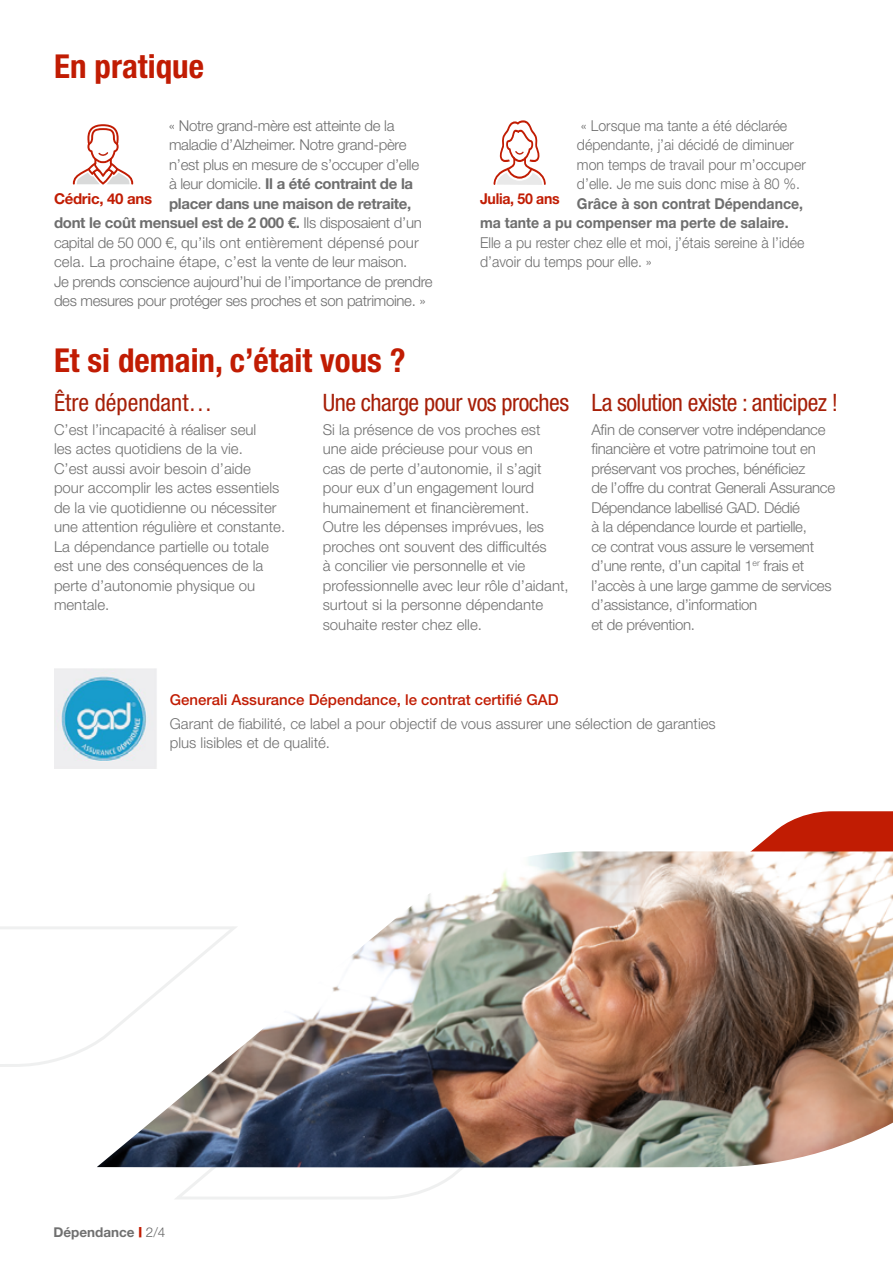
<style>
.page{position:relative;width:893px;height:1263px;background:#fff}
.page>*{position:absolute;margin:0;border:0;box-sizing:border-box;transform-origin:0 0}
.t1{font:700 condensed 33px "Helvetica Neue LT Std";color:#c11c03}
.t2{font:condensed 24px "Helvetica Neue LT Std";letter-spacing:-.02em;color:#a61f08}
.t3{font:condensed 24px "Helvetica Neue LT Std";color:#a61f08}
.t4{font:300 15px/19.5px "Helvetica Neue LT Std";color:#707070}
.t5{font:300 15px/19.5px "Helvetica Neue LT Std";letter-spacing:-.02em;color:#707070}
.t6{font:300 15px "Helvetica Neue LT Std";letter-spacing:-.02em;color:#6e6e6e}
.t7{font:300 15px/19.5px "Helvetica Neue LT Std";color:#6e6e6e;scale:.94 1}
.t8{font:700 15px "Helvetica Neue LT Std";letter-spacing:-.02em;color:#6e6e6e}
.t9{font:300 15px "Helvetica Neue LT Std";letter-spacing:.01em;color:#6e6e6e}
.t10{font:700 15px/19.5px "Helvetica Neue LT Std";color:#6e6e6e;scale:.94 1}
.t11{font:500 15px "Helvetica Neue LT Std";color:#c11c03}
.t12{font:700 15px "Helvetica Neue LT Std";letter-spacing:-.02em;color:#c11c03}
.t13{font:700 15px "Helvetica Neue LT Std";letter-spacing:-.02em;color:#c11c03;scale:.94 1}
.t14{font:700 13.5px "Helvetica Neue LT Std";color:#707070}
.s1{font-weight:300}
.s2{font-weight:900;font-stretch:expanded;color:#c11c03}
.s3{font-weight:300;color:#666}
</style>
<div class="page">
<svg style="left:175px;top:1168px;width:288px;height:31px"></svg>
<svg style="left:751px;top:811px;width:142px;height:40px"></svg>
<img style="left:54px;top:668px;width:103px;height:101px">
<img style="left:97px;top:851px;width:796px;height:317px">
<svg style="left:494px;top:120px;width:52px;height:65px"></svg>
<svg style="left:73px;top:124px;width:60px;height:61px"></svg>
<svg style="left:0;top:925px;width:242px;height:144px"></svg>
<h1 class="t1" style="left:54px;top:46px;width:151px">En pratique</h1>
<p class="t6" style="left:169px;top:116px;width:227px">« Notre grand-mère est atteinte de la</p>
<p class="t6" style="left:169px;top:136px;width:239px">maladie d’Alzheimer. Notre grand-père</p>
<p class="t6" style="left:169px;top:155px;width:252px">n’est plus en mesure de s’occuper d’elle</p>
<p class="t8" style="left:169px;top:175px;width:246px"><span class="s1">à leur domicile.</span> Il a été contraint de la</p>
<p class="t8" style="left:169px;top:194px;width:244px">placer dans une maison de retraite,</p>
<p class="t8" style="left:54px;top:214px;width:369px">dont le coût mensuel est de 2 000 €. <span class="s1">Ils disposaient d’un</span></p>
<p class="t9" style="left:54px;top:233px;width:366px">capital de 50 000 €, qu’ils ont entièrement dépensé pour</p>
<p class="t9" style="left:54px;top:253px;width:355px">cela. La prochaine étape, c’est la vente de leur maison.</p>
<p class="t6" style="left:54px;top:272px;width:380px">Je prends conscience aujourd’hui de l’importance de prendre</p>
<p class="t6" style="left:54px;top:292px;width:373px">des mesures pour protéger ses proches et son patrimoine. »</p>
<p class="t12" style="left:54px;top:189px;width:100px">Cédric, 40 ans</p>
<h1 class="t1" style="left:54px;top:341px;width:353px">Et si demain, c’était vous ?</h1>
<p class="t7" style="left:577px;top:115px;width:245px">« Lorsque ma tante a été déclarée dépendante, j’ai décidé de diminuer mon temps de travail pour m’occuper d’elle. Je me suis donc mise à 80 %.</p>
<p class="t10" style="left:480px;top:193px;width:345px;text-indent:97px">Grâce à son contrat Dépendance, ma tante a pu compenser ma perte de salaire.</p>
<p class="t7" style="left:480px;top:232px;width:347px">Elle a pu rester chez elle et moi, j’étais sereine à l’idée d’avoir du temps pour elle. »</p>
<p class="t13" style="left:480px;top:189px;width:86px">Julia, 50 ans</p>
<h2 class="t3" style="left:54px;top:388px;width:160px">Être dépendant…</h2>
<p class="t4" style="left:54px;top:419px;width:233px">C’est l’incapacité à réaliser seul<br>les actes quotidiens de la vie.<br>C’est aussi avoir besoin d’aide<br>pour accomplir les actes essentiels de la vie quotidienne ou nécessiter une attention régulière et constante.<br>La dépendance partielle ou totale est une des conséquences de la perte d’autonomie physique ou mentale.</p>
<h2 class="t2" style="left:323px;top:388px;width:248px">Une charge pour vos proches</h2>
<p class="t4" style="left:323px;top:419px;width:247px">Si la présence de vos proches est<br>une aide précieuse pour vous en<br>cas de perte d’autonomie, il s’agit pour eux d’un engagement lourd humainement et financièrement.<br>Outre les dépenses imprévues, les proches ont souvent des difficultés<br>à concilier vie personnelle et vie professionnelle avec leur rôle d’aidant, surtout si la personne dépendante souhaite rester chez elle.</p>
<h2 class="t2" style="left:591px;top:388px;width:248px">La solution existe : anticipez !</h2>
<p class="t5" style="left:591px;top:419px;width:245px">Afin de conserver votre indépendance financière et votre patrimoine tout en préservant vos proches, bénéficiez<br>de l’offre du contrat Generali Assurance Dépendance labellisé GAD. Dédié<br>à la dépendance lourde et partielle,<br>ce contrat vous assure le versement d’une rente, d’un capital 1<sup>er</sup> frais et l’accès à une large gamme de services d’assistance, d’information<br>et de prévention.</p>
<p class="t11" style="left:170px;top:691px;width:390px">Generali Assurance Dépendance, le contrat certifié GAD</p>
<p class="t4" style="left:170px;top:713px;width:547px">Garant de fiabilité, ce label a pour objectif de vous assurer une sélection de garanties plus lisibles et de qualité.</p>
<p class="t14" style="left:53px;top:1224px;width:114px">Dépendance <span class="s2">|</span> <span class="s3">2/4</span></p>
</div>
